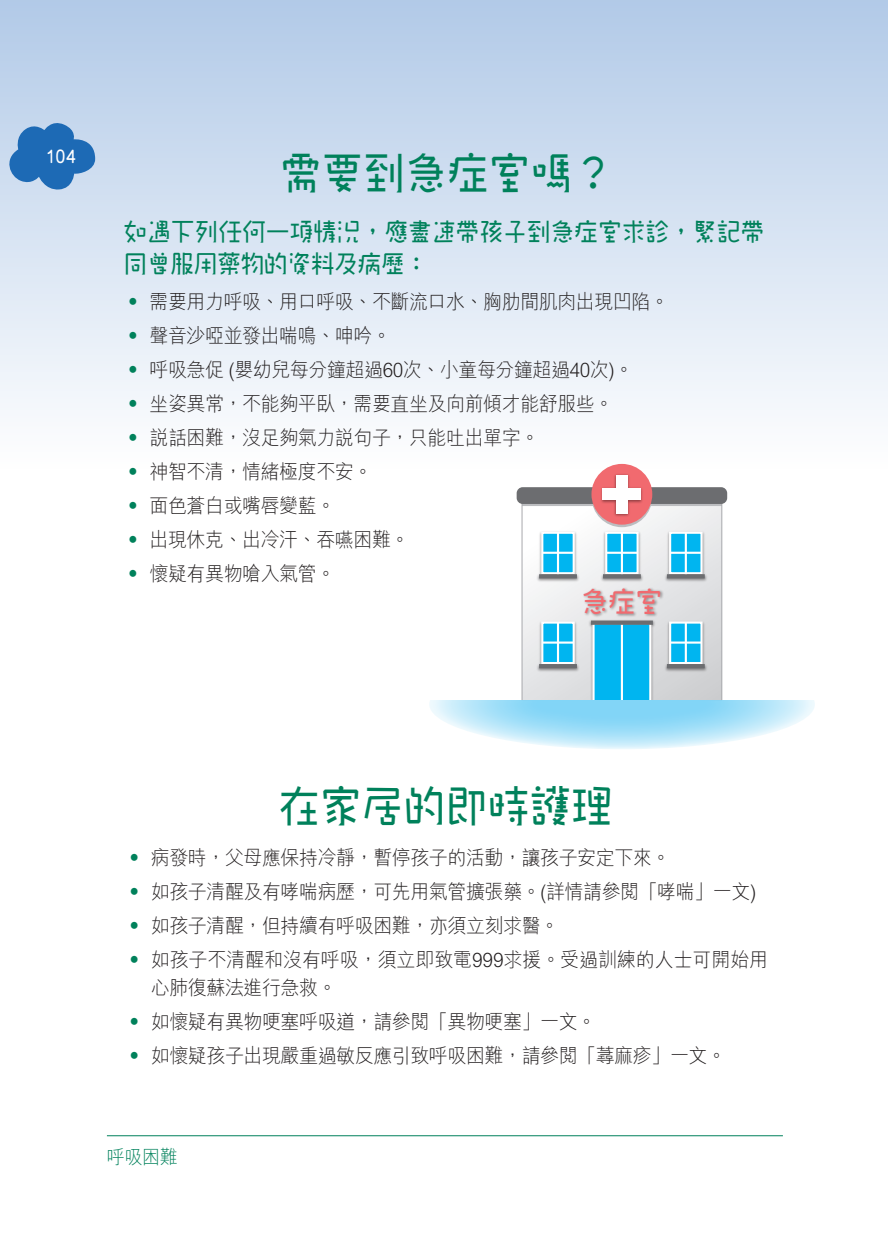
<style>
.page{position:relative;width:888px;height:1236px;background:#fff}
.page>*{position:absolute;margin:0;border:0;box-sizing:border-box;transform-origin:0 0}
.t1{font:44px "DF Pi Pi W5 WIN BF";color:#00815b;scale:.95 1}
.t2{font:28.6px "DF Pi Pi W5 WIN BF";color:#f16a6f;scale:.95 1}
.t3{font:25px/32px "DF Pi Pi W5 WIN BF";letter-spacing:-.01em;color:#00815b;scale:.96 1}
.t4{font:300 20px "M Hei HK";letter-spacing:-.025em;color:#231f20;scale:.95 1}
.t5{font:300 20px/28px "M Hei HK";letter-spacing:-.005em;color:#231f20;scale:.95 1}
.t6{font:300 19px "M Hei HK";color:#00815b;scale:.95 1}
.t7{font:600 19px "M Yuen HK";color:#fff;scale:.95 1}
.s1{color:#00815b}
</style>
<div class="page">
<div style="left:0;top:0;width:887px;height:471px;background:linear-gradient(to bottom,#b2cae7,#fefefe)"></div>
<div style="left:522px;top:498px;width:199px;height:202px;background:linear-gradient(to bottom,#fbfbfb,#d6d7da)"></div>
<svg style="left:523px;top:504px;width:197px;height:2px"></svg>
<div style="left:521px;top:498px;width:201px;height:202px;border:1px solid #a8a9ad"></div>
<svg style="left:591px;top:466px;width:61px;height:61px"></svg>
<div style="left:516px;top:487px;width:211px;height:17px;background:#6c6d70;border-radius:6px"></div>
<div style="left:591px;top:464px;width:61px;height:61px;background:#f16a6f;border-radius:50%"></div>
<img style="left:599px;top:473px;width:45px;height:45px">
<div style="left:615px;top:475px;width:12px;height:38px;background:#fff"></div>
<div style="left:602px;top:488px;width:38px;height:12px;background:#fff"></div>
<img style="left:535px;top:529px;width:45px;height:54px">
<div style="left:541px;top:532px;width:33px;height:42px;background:#00b5f0;border:2px solid #fff"></div>
<hr style="left:542px;top:552px;width:31px;height:2px;background:#fff">
<hr style="left:556px;top:533px;width:3px;height:43px;background:#fff">
<svg style="left:539px;top:574px;width:37px;height:4px"></svg>
<img style="left:599px;top:529px;width:45px;height:54px">
<div style="left:605px;top:532px;width:33px;height:42px;background:#00b5f0;border:2px solid #fff"></div>
<hr style="left:606px;top:552px;width:31px;height:2px;background:#fff">
<hr style="left:620px;top:533px;width:2px;height:43px;background:#fff">
<svg style="left:602px;top:574px;width:38px;height:4px"></svg>
<img style="left:587px;top:620px;width:69px;height:80px">
<div style="left:592px;top:622px;width:59px;height:79px;background:#00b5f0;border:2px solid #fff"></div>
<hr style="left:620px;top:623px;width:2px;height:77px;background:#fff">
<svg style="left:590px;top:621px;width:62px;height:4px"></svg>
<img style="left:663px;top:529px;width:45px;height:54px">
<div style="left:669px;top:532px;width:33px;height:42px;background:#00b5f0;border:2px solid #fff"></div>
<hr style="left:670px;top:552px;width:31px;height:2px;background:#fff">
<hr style="left:684px;top:533px;width:2px;height:43px;background:#fff">
<svg style="left:666px;top:574px;width:38px;height:4px"></svg>
<img style="left:535px;top:619px;width:45px;height:54px">
<div style="left:541px;top:621px;width:33px;height:43px;background:#00b5f0;border:2px solid #fff"></div>
<hr style="left:542px;top:641px;width:31px;height:3px;background:#fff">
<hr style="left:556px;top:623px;width:3px;height:42px;background:#fff">
<hr style="left:539px;top:664px;width:37px;height:4px;background:#6c6d70">
<img style="left:663px;top:619px;width:45px;height:54px">
<div style="left:669px;top:621px;width:33px;height:43px;background:#00b5f0;border:2px solid #fff"></div>
<hr style="left:670px;top:641px;width:31px;height:3px;background:#fff">
<hr style="left:684px;top:623px;width:2px;height:42px;background:#fff">
<hr style="left:666px;top:664px;width:38px;height:4px;background:#6c6d70">
<img style="left:578px;top:584px;width:89px;height:36px">
<svg style="left:429px;top:700px;width:385px;height:49px"></svg>
<hr style="left:107px;top:1135px;width:675px;height:1px;background:#00815b">
<svg style="left:3px;top:119px;width:92px;height:71px;background:#6196cb"></svg>
<p class="t7" style="left:46px;top:143px;width:33px">104</p>
<h1 class="t1" style="left:280px;top:151px;width:354px">需要到急症室嗎？</h1>
<h2 class="t3" style="left:123px;top:215px;width:669px">如遇下列任何一項情況，應盡速帶孩子到急症室求診，緊記帶同曾服用藥物的資料及病歷：</h2>
<p class="t4" style="left:123px;top:288px;width:575px"><span class="s1">‧</span> 需要用力呼吸丶用口呼吸丶不斷流口水丶胸肋間肌肉出現凹陷。</p>
<p class="t4" style="left:123px;top:322px;width:283px"><span class="s1">‧</span> 聲音沙啞並發出喘鳴丶呻吟。</p>
<p class="t4" style="left:123px;top:356px;width:538px"><span class="s1">‧</span> 呼吸急促 (嬰幼兒每分鐘超過60次丶小童每分鐘超過40次)。</p>
<p class="t4" style="left:123px;top:390px;width:517px"><span class="s1">‧</span> 坐姿異常，不能夠平臥，需要直坐及向前傾才能舒服些。</p>
<p class="t4" style="left:123px;top:424px;width:439px"><span class="s1">‧</span> 說話困難，沒足夠氣力說句子，只能吐出單字。</p>
<p class="t4" style="left:123px;top:458px;width:263px"><span class="s1">‧</span> 神智不清，情緒極度不安。</p>
<p class="t4" style="left:123px;top:492px;width:224px"><span class="s1">‧</span> 面色蒼白或嘴唇變藍。</p>
<p class="t4" style="left:123px;top:526px;width:302px"><span class="s1">‧</span> 出現休克丶出冷汗丶吞嚥困難。</p>
<p class="t4" style="left:123px;top:560px;width:224px"><span class="s1">‧</span> 懷疑有異物嗆入氣管。</p>
<h2 class="t2" style="left:581px;top:587px;width:87px">急症室</h2>
<h1 class="t1" style="left:278px;top:784px;width:353px">在家居的即時護理</h1>
<p class="t4" style="left:125px;top:844px;width:575px"><span class="s1">‧</span> 病發時，父母應保持冷靜，暫停孩子的活動，讓孩子安定下來。</p>
<p class="t4" style="left:125px;top:878px;width:666px"><span class="s1">‧</span> 如孩子清醒及有哮喘病歷，可先用氣管擴張藥。(詳情請參閱「哮喘」一文)</p>
<p class="t4" style="left:125px;top:912px;width:458px"><span class="s1">‧</span> 如孩子清醒，但持續有呼吸困難，亦須立刻求醫。</p>
<p class="t5" style="left:151px;top:945px;width:651px;text-indent:-26px"><span class="s1">‧</span> 如孩子不清醒和沒有呼吸，須立即致電999求援。受過訓練的人士可開始用心肺復蘇法進行急救。</p>
<p class="t4" style="left:125px;top:1008px;width:497px"><span class="s1">‧</span> 如懷疑有異物哽塞呼吸道，請參閱「異物哽塞」一文。</p>
<p class="t4" style="left:125px;top:1042px;width:634px"><span class="s1">‧</span> 如懷疑孩子出現嚴重過敏反應引致呼吸困難，請參閱「蕁麻疹」一文。</p>
<p class="t6" style="left:107px;top:1144px;width:76px">呼吸困難</p>
</div>
